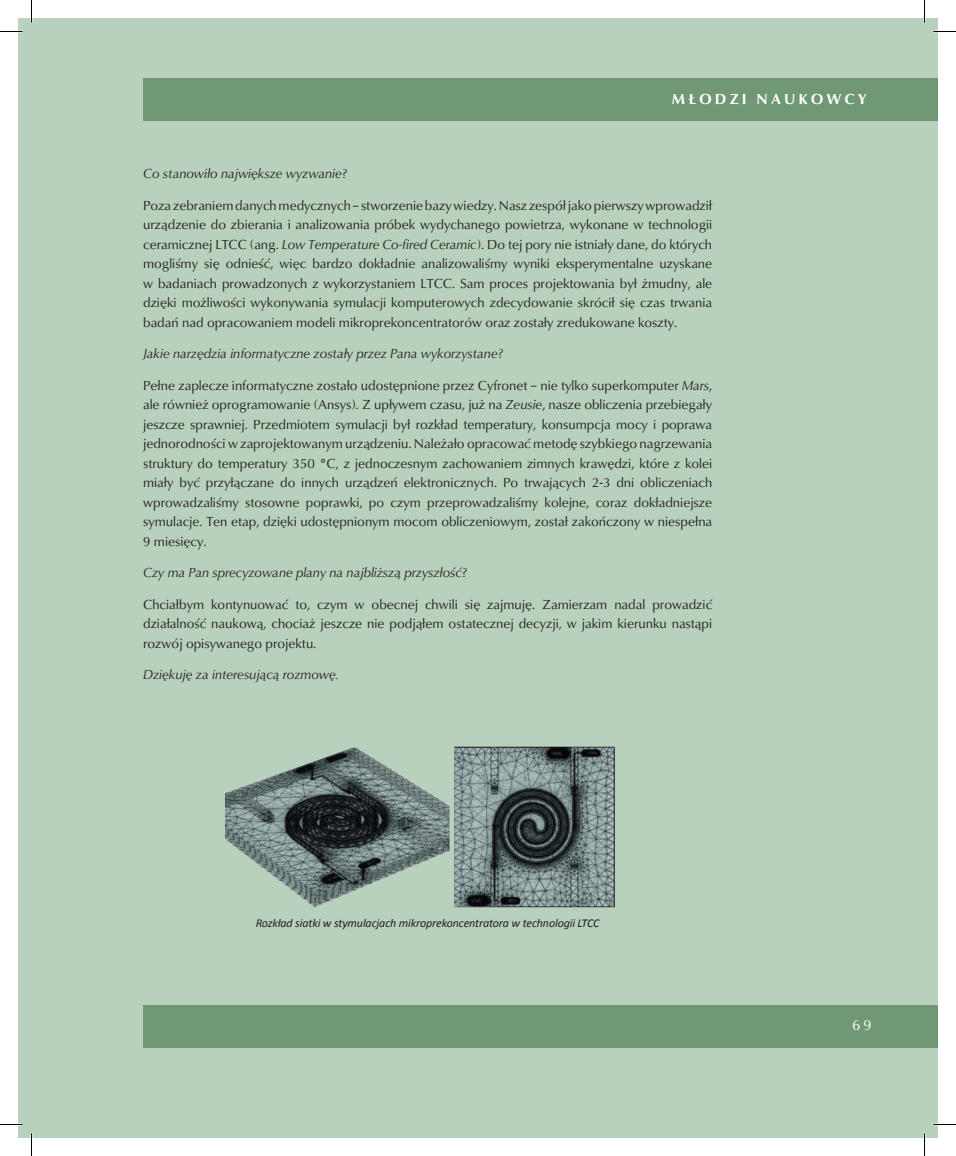
<style>
.page{position:relative;width:956px;height:1156px;background:#fff}
.page>*{position:absolute;margin:0;border:0;box-sizing:border-box;transform-origin:0 0}
.t1{font:700 15px "Optima";letter-spacing:.2em;color:#fff}
.t2{font:15px "Optima";color:#fff}
.t3{font:13.5px/19.5px "Optima";color:#231f20;text-align:justify}
.t4{font:italic 13.5px "Optima";color:#231f20}
.t5{font:italic 12px "Calibri";letter-spacing:-.01em;color:#231f20}
.s1{font-family:"Calibri"}
.s2{font-style:italic}
</style>
<div class="page">
<div style="left:19px;top:19px;width:918px;height:1118px;background:#b7d1bc"></div>
<div style="left:143px;top:78px;width:794px;height:43px;background:#709874"></div>
<div style="left:143px;top:1005px;width:794px;height:43px;background:#709874"></div>
<img style="left:226px;top:747px;width:389px;height:161px">
<hr style="left:0;top:1123px;width:22px;height:2px;background:#fff">
<hr style="left:933px;top:1123px;width:23px;height:2px;background:#fff">
<hr style="left:923px;top:0;width:2px;height:22px;background:#fff">
<hr style="left:923px;top:1133px;width:2px;height:23px;background:#fff">
<svg style="left:0;top:31px;width:22px;height:1px"></svg>
<svg style="left:933px;top:31px;width:23px;height:1px"></svg>
<svg style="left:0;top:1124px;width:22px;height:1px"></svg>
<svg style="left:933px;top:1124px;width:23px;height:1px"></svg>
<svg style="left:31px;top:0;width:1px;height:22px"></svg>
<svg style="left:31px;top:1133px;width:1px;height:23px"></svg>
<svg style="left:924px;top:0;width:1px;height:22px"></svg>
<svg style="left:924px;top:1133px;width:1px;height:23px"></svg>
<p class="t1" style="left:671px;top:89px;width:197px">MŁODZI NAUKOWCY</p>
<p class="t4" style="left:143px;top:166px;width:205px">Co stanowiło największe wyzwanie?</p>
<p class="t3" style="left:143px;top:196px;width:571px">Poza zebraniem danych medycznych <span class="s1">−</span> stworzenie bazy wiedzy. Nasz zespół jako pierwszy wprowadził urządzenie do zbierania i analizowania próbek wydychanego powietrza, wykonane w technologii ceramicznej LTCC (ang. <span class="s2">Low Temperature Co-fired Ceramic</span>). Do tej pory nie istniały dane, do których mogliśmy się odnieść, więc bardzo dokładnie analizowaliśmy wyniki eksperymentalne uzyskane w badaniach prowadzonych z wykorzystaniem LTCC. Sam proces projektowania był żmudny, ale dzięki możliwości wykonywania symulacji komputerowych zdecydowanie skrócił się czas trwania badań nad opracowaniem modeli mikroprekoncentratorów oraz zostały zredukowane koszty.</p>
<p class="t4" style="left:143px;top:345px;width:361px">Jakie narzędzia informatyczne zostały przez Pana wykorzystane?</p>
<p class="t3" style="left:143px;top:376px;width:571px">Pełne zaplecze informatyczne zostało udostępnione przez Cyfronet <span class="s1">−</span> nie tylko superkomputer <span class="s2">Mars</span>, ale również oprogramowanie (Ansys). Z upływem czasu, już na <span class="s2">Zeusie</span>, nasze obliczenia przebiegały jeszcze sprawniej. Przedmiotem symulacji był rozkład temperatury, konsumpcja mocy i poprawa jednorodności w zaprojektowanym urządzeniu. Należało opracować metodę szybkiego nagrzewania struktury do temperatury 350 °C, z jednoczesnym zachowaniem zimnych krawędzi, które z kolei miały być przyłączane do innych urządzeń elektronicznych. Po trwających 2-3 dni obliczeniach wprowadzaliśmy stosowne poprawki, po czym przeprowadzaliśmy kolejne, coraz dokładniejsze symulacje. Ten etap, dzięki udostępnionym mocom obliczeniowym, został zakończony w niespełna 9 miesięcy.</p>
<p class="t4" style="left:143px;top:564px;width:325px">Czy ma Pan sprecyzowane plany na najbliższą przyszłość?</p>
<p class="t3" style="left:143px;top:595px;width:571px">Chciałbym kontynuować to, czym w obecnej chwili się zajmuję. Zamierzam nadal prowadzić działalność naukową, chociaż jeszcze nie podjąłem ostatecznej decyzji, w jakim kierunku nastąpi rozwój opisywanego projektu.</p>
<p class="t4" style="left:143px;top:666px;width:197px">Dziękuję za interesującą rozmowę.</p>
<p class="t5" style="left:256px;top:916px;width:345px">Rozkład siatki w stymulacjach mikroprekoncentratora w technologii LTCC</p>
<p class="t2" style="left:852px;top:1016px;width:21px">69</p>
</div>
